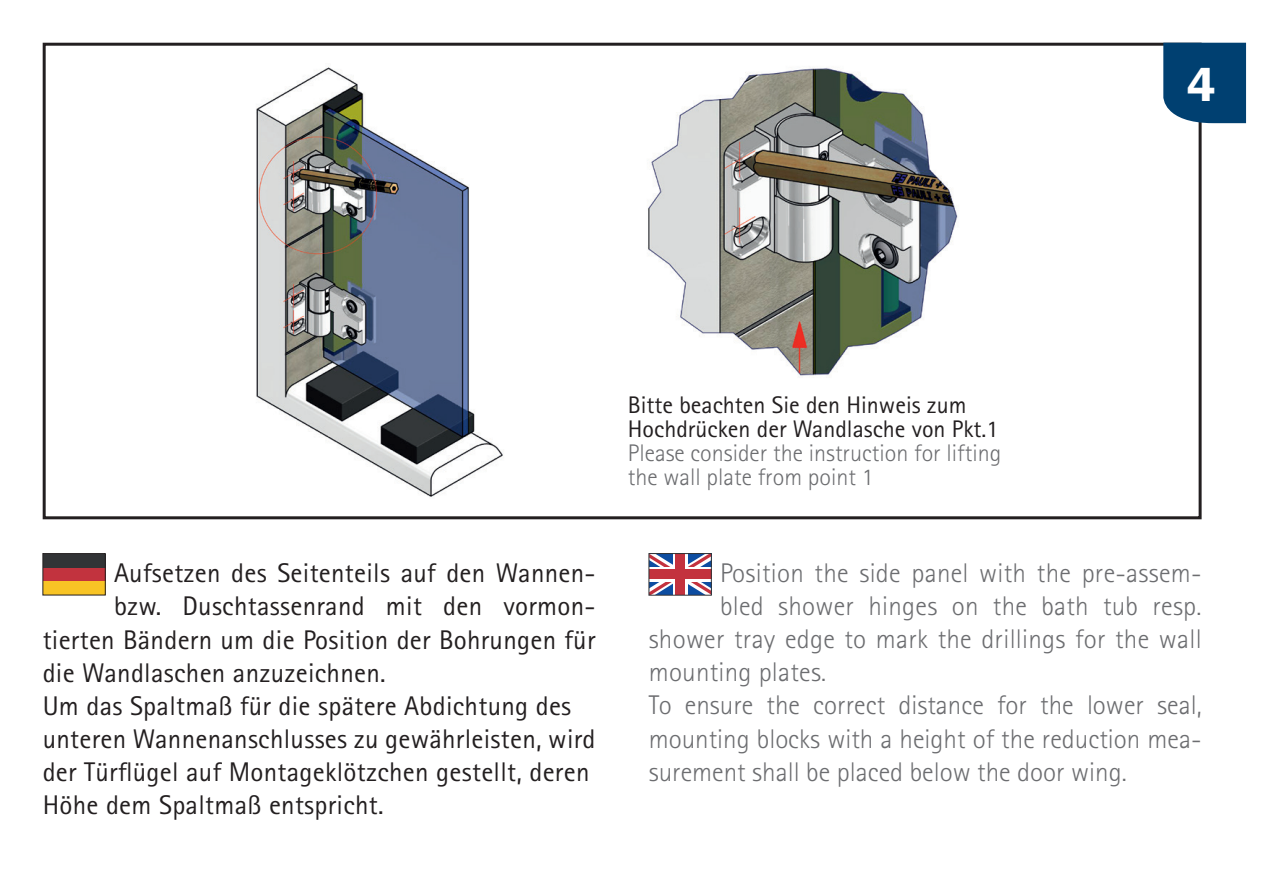
<style>
.page{position:relative;width:1263px;height:893px;background:#fff}
.page>*{position:absolute;margin:0;border:0;box-sizing:border-box;transform-origin:0 0}
.t1{font:600 48.9px "Franklin Got Itc TCE";color:#fff}
.t2{font:27px "Rotis Sans Serif";letter-spacing:.01em;color:#231f20}
.t3{font:300 27px "Rotis Sans Serif";color:#6c6d70}
.t4{font:24px/24px "Rotis Sans Serif";color:#231f20}
.t5{font:300 24px/24px "Rotis Sans Serif";color:#6c6d70}
</style>
<div class="page">
<div style="left:43px;top:43px;width:1158px;height:476px;border:3px solid #231f20"></div>
<div style="left:1163px;top:43px;width:83px;height:80px;background:#004071"></div>
<svg style="left:651px;top:555px;width:58px;height:38px"></svg>
<div style="left:673px;top:553px;width:14px;height:42px;background:#fff"></div>
<svg style="left:651px;top:567px;width:58px;height:14px"></svg>
<div style="left:675px;top:553px;width:10px;height:42px;background:#c3323e"></div>
<div style="left:649px;top:569px;width:62px;height:9px;background:#c3323e"></div>
<div style="left:649px;top:553px;width:62px;height:42px;border:1px solid #323436"></div>
<div style="left:43px;top:581px;width:62px;height:14px;background:#f8c425"></div>
<div style="left:43px;top:567px;width:62px;height:14px;background:#c2333e"></div>
<div style="left:43px;top:553px;width:62px;height:14px;background:#323436"></div>
<div style="left:43px;top:553px;width:62px;height:42px;border:1px solid #231f20"></div>
<img style="left:256px;top:67px;width:247px;height:430px">
<img style="left:648px;top:67px;width:310px;height:310px">
<h1 class="t1" style="left:1186px;top:57px;width:30px">4</h1>
<p class="t2" style="left:114px;top:557px;width:483px">Aufsetzen des Seitenteils auf den Wannen-</p>
<p class="t2" style="left:114px;top:590px;width:483px">bzw. Duschtassenrand mit den vormon-</p>
<p class="t2" style="left:43px;top:623px;width:554px">tierten Bändern um die Position der Bohrungen für</p>
<p class="t2" style="left:43px;top:656px;width:344px">die Wandlaschen anzuzeichnen.</p>
<p class="t2" style="left:43px;top:689px;width:530px">Um das Spaltmaß für die spätere Abdichtung des</p>
<p class="t2" style="left:43px;top:722px;width:554px">unteren Wannenanschlusses zu gewährleisten, wird</p>
<p class="t2" style="left:43px;top:755px;width:548px">der Türflügel auf Montageklötzchen gestellt, deren</p>
<p class="t2" style="left:43px;top:788px;width:342px">Höhe dem Spaltmaß entspricht.</p>
<p class="t4" style="left:628px;top:392px;width:372px">Bitte beachten Sie den Hinweis zum<br>Hochdrücken der Wandlasche von Pkt.1</p>
<p class="t5" style="left:628px;top:440px;width:375px">Please consider the instruction for lifting the wall plate from point 1</p>
<p class="t3" style="left:720px;top:557px;width:483px">Position the side panel with the pre-assem-</p>
<p class="t3" style="left:720px;top:590px;width:483px">bled shower hinges on the bath tub resp.</p>
<p class="t3" style="left:649px;top:623px;width:554px">shower tray edge to mark the drillings for the wall</p>
<p class="t3" style="left:649px;top:656px;width:179px">mounting plates.</p>
<p class="t3" style="left:649px;top:689px;width:554px">To ensure the correct distance for the lower seal,</p>
<p class="t3" style="left:649px;top:722px;width:554px">mounting blocks with a height of the reduction mea-</p>
<p class="t3" style="left:649px;top:755px;width:479px">surement shall be placed below the door wing.</p>
</div>
